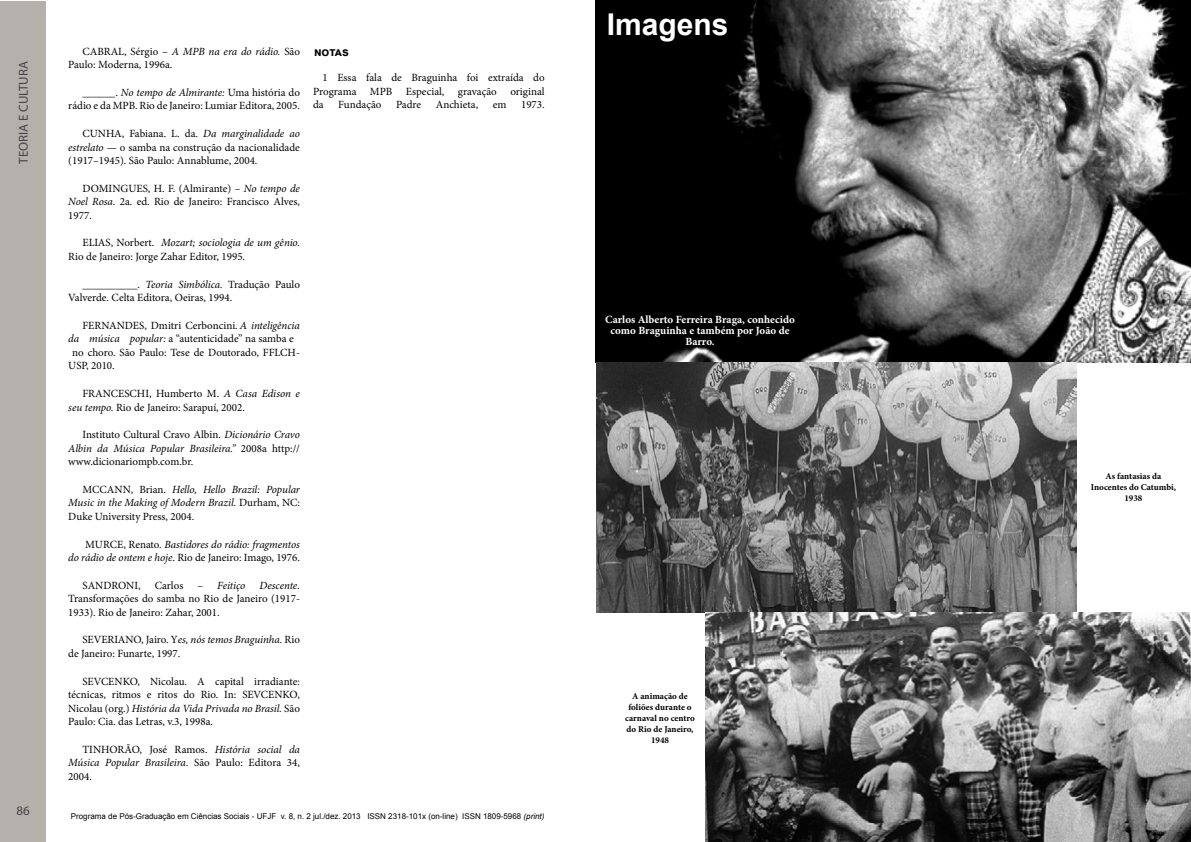
<style>
.page{position:relative;width:1191px;height:842px;background:#fff}
.page>*{position:absolute;margin:0;border:0;box-sizing:border-box;transform-origin:0 0}
.t1{font:700 30px "Arial";color:#fff}
.t2{font:13px "Myriad Pro";color:#464547}
.t3{font:700 12px "Arial";color:#000}
.t4{font:11px/13.5px "Minion Pro";color:#000;text-align:justify}
.t5{font:italic 11px/13.5px "Minion Pro";letter-spacing:-.01em;color:#000;text-align:justify}
.t6{font:700 11px/11px "Minion Pro";color:#fff;text-align:center}
.t7{font:700 9px/11px "Minion Pro";color:#000;text-align:center}
.t8{font:8px "Arial";color:#000}
.s1{font-style:italic}
.s2{font-style:normal}
</style>
<div class="page">
<div style="left:0;top:0;width:46px;height:842px;background:#b4b1ad"></div>
<img style="left:595px;top:0;width:596px;height:363px">
<img style="left:596px;top:363px;width:480px;height:249px">
<img style="left:705px;top:612px;width:486px;height:230px">
<p class="t2" style="left:16px;top:164px;width:104px;rotate:-90deg">TEORIA E CULTURA</p>
<p class="t2" style="left:17px;top:803px;width:15px">86</p>
<p class="t4" style="left:68px;top:45px;width:233px;text-indent:14px">CABRAL, Sérgio – <span class="s1">A MPB na era do rádio.</span> São<br>Paulo: Moderna, 1996a.</p>
<p class="t4" style="left:68px;top:86px;width:233px;text-align:right">______. <span class="s1">No tempo de Almirante:</span> Uma história do rádio e da MPB. Rio de Janeiro: Lumiar Editora, 2005.</p>
<p class="t4" style="left:68px;top:127px;width:233px;text-indent:14px">CUNHA, Fabiana. L. da. <span class="s1">Da marginalidade ao estrelato</span> — o samba na construção da nacionalidade (1917–1945). São Paulo: Annablume, 2004.</p>
<p class="t4" style="left:68px;top:182px;width:233px;text-indent:14px">DOMINGUES, H. F. (Almirante) – <span class="s1">No tempo de Noel Rosa</span>. 2a. ed. Rio de Janeiro: Francisco Alves, 1977.</p>
<p class="t4" style="left:68px;top:236px;width:233px;text-indent:14px">ELIAS, Norbert. <span class="s1">Mozart; sociologia de um gênio.<br></span>Rio de Janeiro: Jorge Zahar Editor, 1995.</p>
<p class="t4" style="left:68px;top:277px;width:233px;text-indent:14px">__________. <span class="s1">Teoria Simbólica.</span> Tradução Paulo<br>Valverde. Celta Editora, Oeiras, 1994.</p>
<p class="t4" style="left:82px;top:319px;width:219px">FERNANDES, Dmitri Cerboncini. <span class="s1">A inteligência</span></p>
<p class="t4" style="left:68px;top:332px;width:227px"><span class="s1">da música popular:</span> a “autenticidade” na samba e</p>
<p class="t4" style="left:72px;top:346px;width:229px">no choro. São Paulo: Tese de Doutorado, FFLCH-</p>
<p class="t4" style="left:68px;top:359px;width:48px">USP, 2010.</p>
<p class="t4" style="left:68px;top:387px;width:233px;text-indent:14px">FRANCESCHI, Humberto M. <span class="s1">A Casa Edison e seu tempo.</span> Rio de Janeiro: Sarapuí, 2002.</p>
<p class="t4" style="left:68px;top:428px;width:233px;text-indent:14px">Instituto Cultural Cravo Albin. <span class="s1">Dicionário Cravo Albin da Música Popular Brasileira.”</span> 2008a http:// www.dicionariompb.com.br.</p>
<p class="t5" style="left:68px;top:483px;width:233px;text-indent:14px"><span class="s2">MCCANN, Brian.</span> Hello, Hello Brazil: Popular Music in the Making of Modern Brazil. <span class="s2">Durham, NC:<br>Duke University Press, 2004.</span></p>
<p class="t5" style="left:68px;top:537px;width:233px;text-align:right"><span class="s2">MURCE, Renato.</span> Bastidores do rádio: fragmentos<br>do rádio de ontem e hoje<span class="s2">. Rio de Janeiro: Imago, 1976.</span></p>
<p class="t4" style="left:82px;top:578px;width:60px">SANDRONI,</p>
<p class="t4" style="left:155px;top:578px;width:30px">Carlos</p>
<p class="t5" style="left:197px;top:578px;width:49px"><span class="s2">–</span> Feitiço</p>
<p class="t5" style="left:260px;top:578px;width:42px">Descente.</p>
<p class="t4" style="left:68px;top:592px;width:233px">Transformações do samba no Rio de Janeiro (1917-<br>1933). Rio de Janeiro: Zahar, 2001.</p>
<p class="t4" style="left:68px;top:633px;width:233px;text-indent:14px">SEVERIANO, Jairo. Y<span class="s1">es, nós temos Braguinha.</span> Rio de Janeiro: Funarte, 1997.</p>
<p class="t4" style="left:68px;top:674px;width:233px;text-indent:14px">SEVCENKO, Nicolau. A capital irradiante: técnicas, ritmos e ritos do Rio. In: SEVCENKO, Nicolau (org.) <span class="s1">História da Vida Privada no Brasil.</span> São Paulo: Cia. das Letras, v.3, 1998a.</p>
<p class="t4" style="left:68px;top:742px;width:233px;text-indent:14px">TINHORÃO, José Ramos. <span class="s1">História social da Música Popular Brasileira.</span> São Paulo: Editora 34, 2004.</p>
<p class="t3" style="left:314px;top:43px;width:36px">notas</p>
<p class="t4" style="left:313px;top:71px;width:233px;text-indent:10px">1 Essa fala de Braguinha foi extraída do Programa MPB Especial, gravação original da</p>
<p class="t4" style="left:338px;top:98px;width:45px">Fundação</p>
<p class="t4" style="left:396px;top:98px;width:27px">Padre</p>
<p class="t4" style="left:436px;top:98px;width:44px">Anchieta,</p>
<p class="t4" style="left:493px;top:98px;width:15px">em</p>
<p class="t4" style="left:521px;top:98px;width:25px">1973.</p>
<p class="t8" style="left:71px;top:811px;width:475px">Programa de Pós-Graduação em Ciências Sociais - UFJF v. 8, n. 2 jul./dez. 2013 ISSN 2318-101x (on-line) ISSN 1809-5968 <span class="s1">(print)</span></p>
<h1 class="t1" style="left:607px;top:3px;width:123px">Imagens</h1>
<p class="t6" style="left:605px;top:313px;width:191px">Carlos Alberto Ferreira Braga, conhecido como Braguinha e também por João de<br>Barro.</p>
<p class="t7" style="left:625px;top:690px;width:71px">A animação de foliões durante o carnaval no centro do Rio de Janeiro,<br>1948</p>
<p class="t7" style="left:1090px;top:471px;width:87px">As fantasias da<br>Inocentes do Catumbi,<br>1938</p>
</div>
